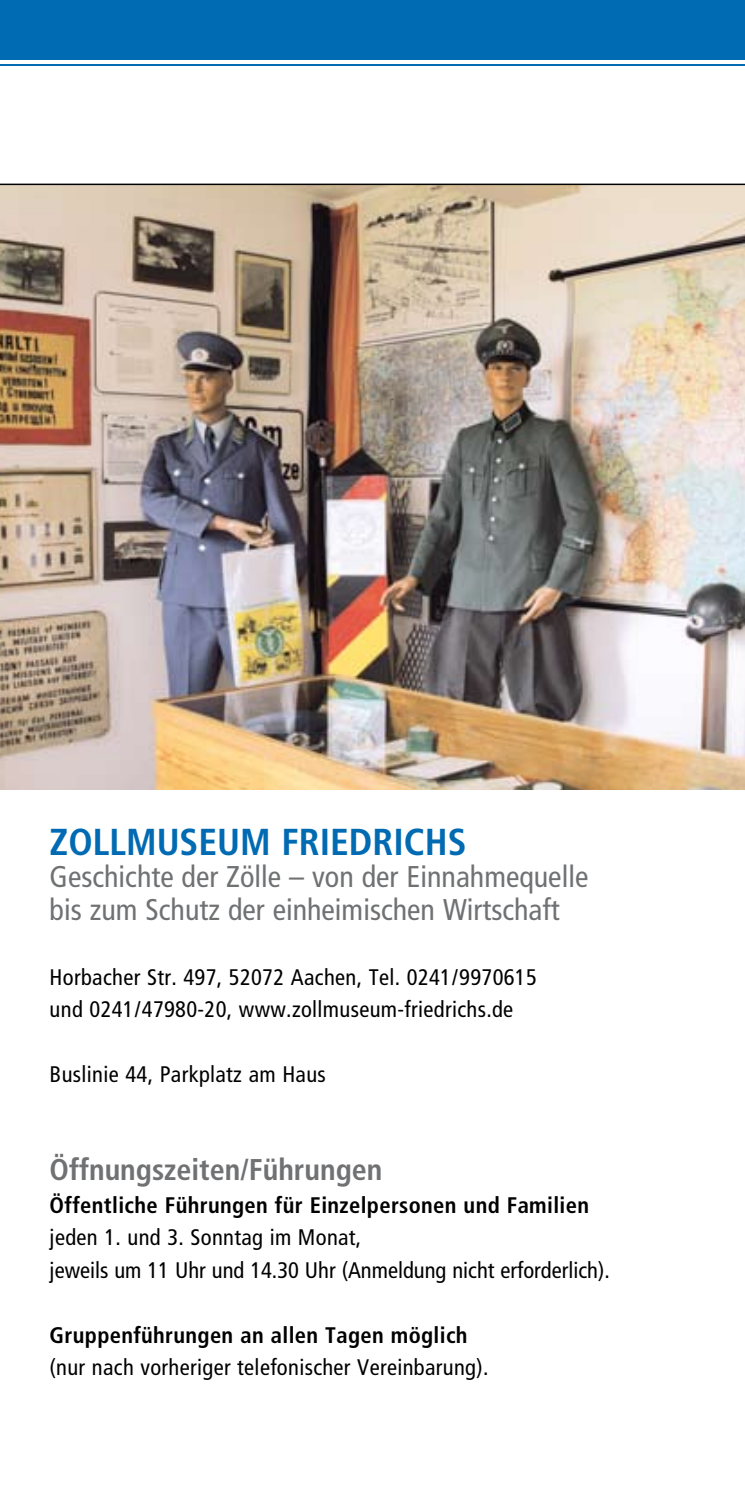
<style>
.page{position:relative;width:745px;height:1489px;background:#fff}
.page>*{position:absolute;margin:0;border:0;box-sizing:border-box;transform-origin:0 0}
.t1{font:700 condensed 37.5px "Frutiger";color:#006ab2}
.t2{font:condensed 30px/32.5px "Frutiger";color:#707173}
.t3{font:700 condensed 30px "Frutiger";color:#707173}
.t4{font:condensed 22.5px/32.5px "Frutiger";letter-spacing:.015em;color:#000}
.t5{font:700 condensed 22.5px "Frutiger";letter-spacing:.015em;color:#000}
</style>
<div class="page">
<img style="left:0;top:185px;width:744px;height:604px">
<hr style="left:0;top:64px;width:744px;height:1px;background:#006ab2">
<div style="left:0;top:0;width:744px;height:59px;background:#006ab2"></div>
<hr style="left:0;top:184px;width:744px;height:1px;background:#000">
<hr style="left:744px;top:0;width:1px;height:59px;background:#0099a6">
<h1 class="t1" style="left:50px;top:819px;width:418px">Zollmuseum Friedrichs</h1>
<h2 class="t2" style="left:50px;top:860px;width:540px">Geschichte der Zölle – von der Einnahmequelle bis zum Schutz der einheimischen Wirtschaft</h2>
<p class="t4" style="left:50px;top:961px;width:488px">Horbacher Str. 497, 52072 Aachen, Tel. 0241/9970615 und 0241/47980-20, www.zollmuseum-friedrichs.de</p>
<p class="t4" style="left:50px;top:1058px;width:277px">Buslinie 44, Parkplatz am Haus</p>
<h2 class="t3" style="left:50px;top:1151px;width:334px">Öffnungszeiten/Führungen</h2>
<p class="t5" style="left:50px;top:1191px;width:540px">Öffentliche Führungen für Einzelpersonen und Familien</p>
<p class="t4" style="left:50px;top:1220px;width:561px">jeden 1. und 3. Sonntag im Monat,<br>jeweils um 11 Uhr und 14.30 Uhr (Anmeldung nicht erforderlich).</p>
<p class="t5" style="left:50px;top:1321px;width:419px">Gruppenführungen an allen Tagen möglich</p>
<p class="t4" style="left:50px;top:1350px;width:440px">(nur nach vorheriger telefonischer Vereinbarung).</p>
</div>
